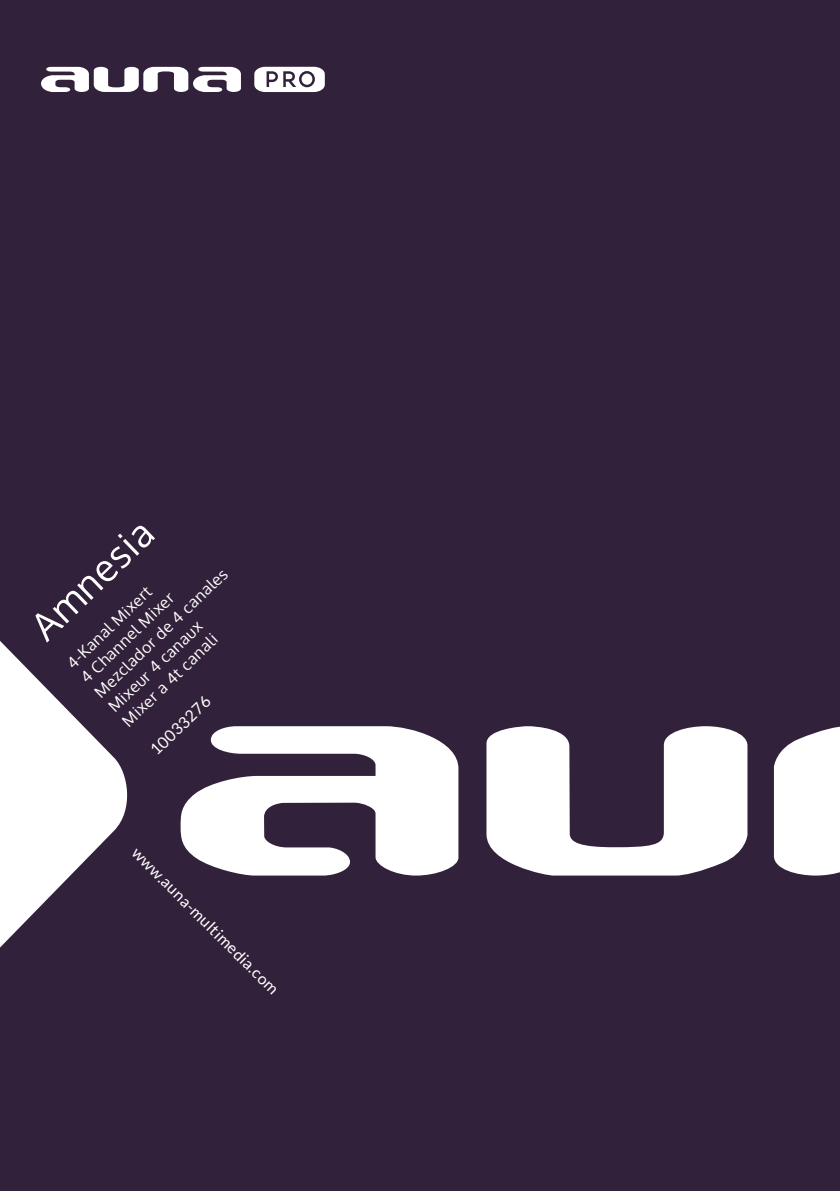
<style>
.page{position:relative;width:840px;height:1191px;background:#fff}
.page>*{position:absolute;margin:0;border:0;box-sizing:border-box;transform-origin:0 0}
.t1{font:38px "Oxygen";color:#fff}
.t2{font:16px/20px "Oxygen";color:#fff}
.t3{font:16px "Lato";color:#fff}
</style>
<div class="page">
<div style="left:0;top:0;width:839px;height:1191px;background:#32213a"></div>
<svg style="left:0;top:641px;width:128px;height:307px;fill:#fff"></svg>
<svg style="left:180px;top:726px;width:278px;height:149px;fill:#fff"></svg>
<svg style="left:486px;top:726px;width:261px;height:149px"></svg>
<svg style="left:773px;top:726px;width:66px;height:149px;background:#e5e3e6"></svg>
<svg style="left:254px;top:67px;width:70px;height:25px;background:#d3d0d5"></svg>
<svg style="left:41px;top:67px;width:200px;height:25px"></svg>
<h1 class="t1" style="left:19px;top:614px;width:154px;rotate:-44deg">Amnesia</h1>
<p class="t2" style="left:62px;top:659px;width:179px;rotate:-44deg">4-Kanal Mixert<br>4 Channel Mixer<br>Mezclador de 4 canales<br>Mixeur 4 canaux<br>Mixer a 4t canali</p>
<p class="t3" style="left:146px;top:746px;width:79px;rotate:-44deg">10033276</p>
<p class="t3" style="left:141px;top:843px;width:201px;rotate:45deg">www.auna-multimedia.com</p>
</div>
